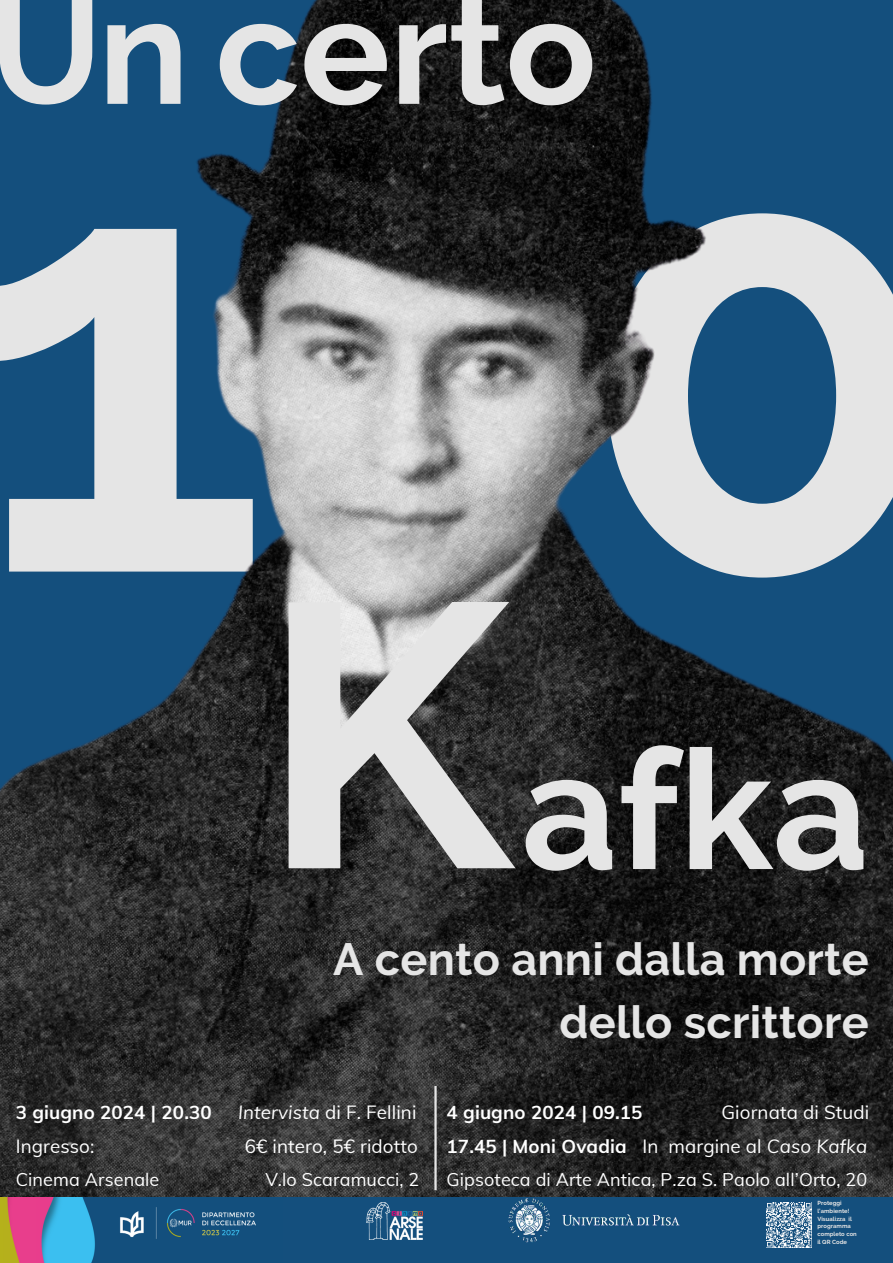
<style>
.page{position:relative;width:893px;height:1263px;background:#fff}
.page>*{position:absolute;margin:0;border:0;box-sizing:border-box;transform-origin:0 0}
.t1{font:700 600px "Raleway";color:#e5e5e5}
.t2{font:700 375px "Raleway";color:#e5e5e5}
.t3{font:700 167.25px "Raleway";color:#e5e5e5}
.t4{font:700 150px "Raleway";color:#e5e5e5}
.t5{font:700 45px/63px "Raleway";letter-spacing:.005em;color:#e5e5e5;text-align:right}
.t6{font:18.75px/33.8px "Muli";letter-spacing:.005em;color:#fff;text-align:right}
.t7{font:700 18.75px "Muli";letter-spacing:.005em;color:#fff}
.t8{font:18px "Muli";letter-spacing:.005em;color:#fff}
.t9{font:700 5.85px/7.8px "Raleway";letter-spacing:.005em;color:#e5e5e5}
.s1{font-style:italic}
.s2{font-weight:700}
</style>
<div class="page">
<img style="left:0;top:0;width:893px;height:1197px">
<div style="left:0;top:1197px;width:893px;height:66px;background:#144f7d"></div>
<img style="left:0;top:1197px;width:256px;height:66px">
<img style="left:504px;top:1196px;width:180px;height:47px">
<img style="left:367px;top:1202px;width:55px;height:37px">
<hr style="left:434px;top:1086px;width:3px;height:104px;background:#e5e5e5">
<svg style="left:766px;top:1202px;width:45px;height:45px"></svg>
<h4 class="t4" style="left:-10px;top:-37px;width:608px">Un certo</h4>
<p class="t1" style="left:-29px;top:8px;width:977px">100</p>
<h5 class="t2" style="left:261px;top:516px;width:252px">K</h5>
<h5 class="t3" style="left:521px;top:712px;width:349px">afka</h5>
<p class="t5" style="left:333px;top:927px;width:537px">A cento anni dalla morte dello scrittore</p>
<p class="t7" style="left:16px;top:1100px;width:197px">3 giugno 2024 | 20.30</p>
<p class="t6" style="left:238px;top:1095px;width:180px"><span class="s1">Intervista</span> di F. Fellini</p>
<p class="t6" style="left:16px;top:1129px;width:80px">Ingresso:</p>
<p class="t6" style="left:245px;top:1129px;width:175px">6€ intero, 5€ ridotto</p>
<p class="t8" style="left:16px;top:1168px;width:145px">Cinema Arsenale</p>
<p class="t8" style="left:265px;top:1168px;width:156px">V.lo Scaramucci, 2</p>
<p class="t6" style="left:446px;top:1095px;width:424px">Giornata di Studi<br><span class="s2">17.45 | Moni Ovadia</span> In margine al <span class="s1">Caso Kafka</span></p>
<p class="t8" style="left:446px;top:1168px;width:422px">Gipsoteca di Arte Antica, P.za S. Paolo all’Orto, 20</p>
<p class="t9" style="left:817px;top:1199px;width:34px">Proteggi l’ambiente!</p>
<p class="t9" style="left:817px;top:1215px;width:36px">Visualizza il programma</p>
<p class="t9" style="left:817px;top:1230px;width:41px">completo con il QR Code</p>
<p class="t7" style="left:446px;top:1100px;width:197px">4 giugno 2024 | 09.15</p>
</div>
